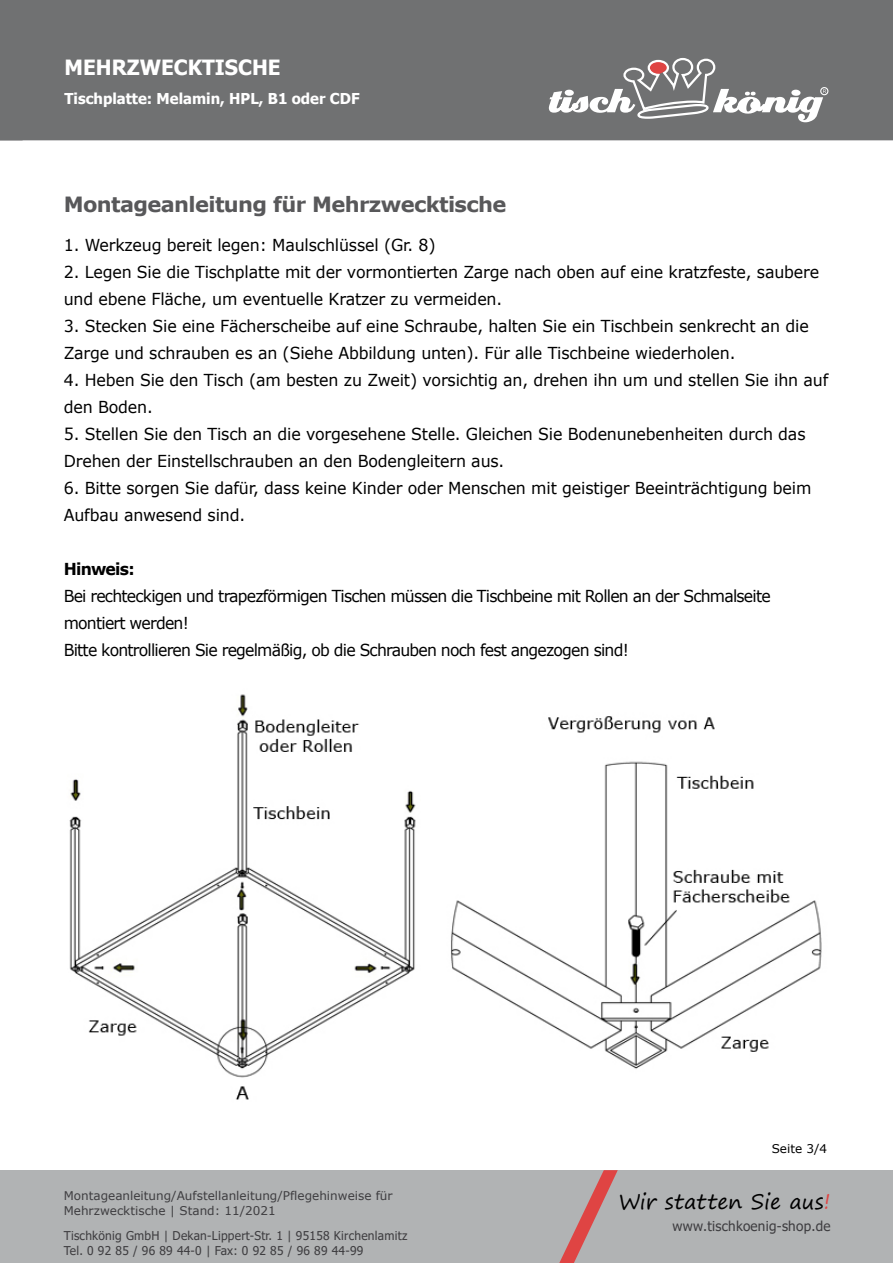
<style>
.page{position:relative;width:893px;height:1263px;background:#fff}
.page>*{position:absolute;margin:0;border:0;box-sizing:border-box;transform-origin:0 0}
.t1{font:700 21px "Verdana";letter-spacing:-.03em;color:#58585a}
.t2{font:21px "Segoe Print";letter-spacing:.005em;color:#000}
.t3{font:700 21px "Tahoma";color:#fff}
.t4{font:16.5px/27px "Verdana";letter-spacing:-.01em;color:#000;scale:.96 1}
.t5{font:16.5px/27px "Verdana";letter-spacing:-.05em;color:#000;scale:.95 1}
.t6{font:700 16.5px "Verdana";letter-spacing:-.05em;color:#000;scale:.95 1}
.t7{font:700 15px "Tahoma";color:#fff}
.t8{font:13.65px "Tahoma";letter-spacing:.02em;color:#3e3d40}
.t9{font:12.15px/15px "Tahoma";letter-spacing:.02em;color:#3e3d40}
.t10{font:12px/14.4px "Verdana";color:#3e3d40}
.t11{font:12px "Verdana";color:#000}
.s1{color:#df4443}
</style>
<div class="page">
<div style="left:0;top:1170px;width:893px;height:93px;background:#b1b3b4"></div>
<div style="left:0;top:0;width:893px;height:140px;background:#707172"></div>
<svg style="left:559px;top:1170px;width:59px;height:93px;background:#bc9898"></svg>
<div style="left:820px;top:87px;width:8px;height:8px;border:1px solid #fff;border-radius:50%"></div>
<svg style="left:549px;top:57px;width:277px;height:65px"></svg>
<img style="left:69px;top:694px;width:753px;height:406px">
<p class="t3" style="left:64px;top:53px;width:218px">MEHRZWECKTISCHE</p>
<p class="t7" style="left:64px;top:88px;width:297px">Tischplatte: Melamin, HPL, B1 oder CDF</p>
<p class="t1" style="left:64px;top:189px;width:444px">Montageanleitung für Mehrzwecktische</p>
<p class="t4" style="left:64px;top:232px;width:389px">1. Werkzeug bereit legen: Maulschlüssel (Gr. 8)</p>
<p class="t4" style="left:64px;top:259px;width:788px">2. Legen Sie die Tischplatte mit der vormontierten Zarge nach oben auf eine kratzfeste, saubere und ebene Fläche, um eventuelle Kratzer zu vermeiden.</p>
<p class="t4" style="left:64px;top:313px;width:778px">3. Stecken Sie eine Fächerscheibe auf eine Schraube, halten Sie ein Tischbein senkrecht an die<br>Zarge und schrauben es an (Siehe Abbildung unten). Für alle Tischbeine wiederholen.</p>
<p class="t4" style="left:64px;top:367px;width:798px">4. Heben Sie den Tisch (am besten zu Zweit) vorsichtig an, drehen ihn um und stellen Sie ihn auf den Boden.</p>
<p class="t4" style="left:64px;top:421px;width:774px">5. Stellen Sie den Tisch an die vorgesehene Stelle. Gleichen Sie Bodenunebenheiten durch das<br>Drehen der Einstellschrauben an den Bodengleitern aus.</p>
<p class="t4" style="left:64px;top:475px;width:780px">6. Bitte sorgen Sie dafür, dass keine Kinder oder Menschen mit geistiger Beeinträchtigung beim<br>Aufbau anwesend sind.</p>
<p class="t6" style="left:64px;top:558px;width:76px">Hinweis:</p>
<p class="t5" style="left:64px;top:583px;width:746px">Bei rechteckigen und trapezförmigen Tischen müssen die Tischbeine mit Rollen an der Schmalseite montiert werden!<br>Bitte kontrollieren Sie regelmäßig, ob die Schrauben noch fest angezogen sind!</p>
<p class="t10" style="left:64px;top:1189px;width:330px">Montageanleitung/Aufstellanleitung/Pflegehinweise für<br>Mehrzwecktische | Stand: 11/2021</p>
<p class="t9" style="left:64px;top:1229px;width:345px">Tischkönig GmbH | Dekan-Lippert-Str. 1 | 95158 Kirchenlamitz<br>Tel. 0 92 85 / 96 89 44-0 | Fax: 0 92 85 / 96 89 44-99</p>
<p class="t11" style="left:772px;top:1140px;width:57px">Seite 3/4</p>
<p class="t2" style="left:619px;top:1183px;width:213px">Wir statten Sie aus<span class="s1">!</span></p>
<p class="t8" style="left:673px;top:1217px;width:159px">www.tischkoenig-shop.de</p>
</div>
